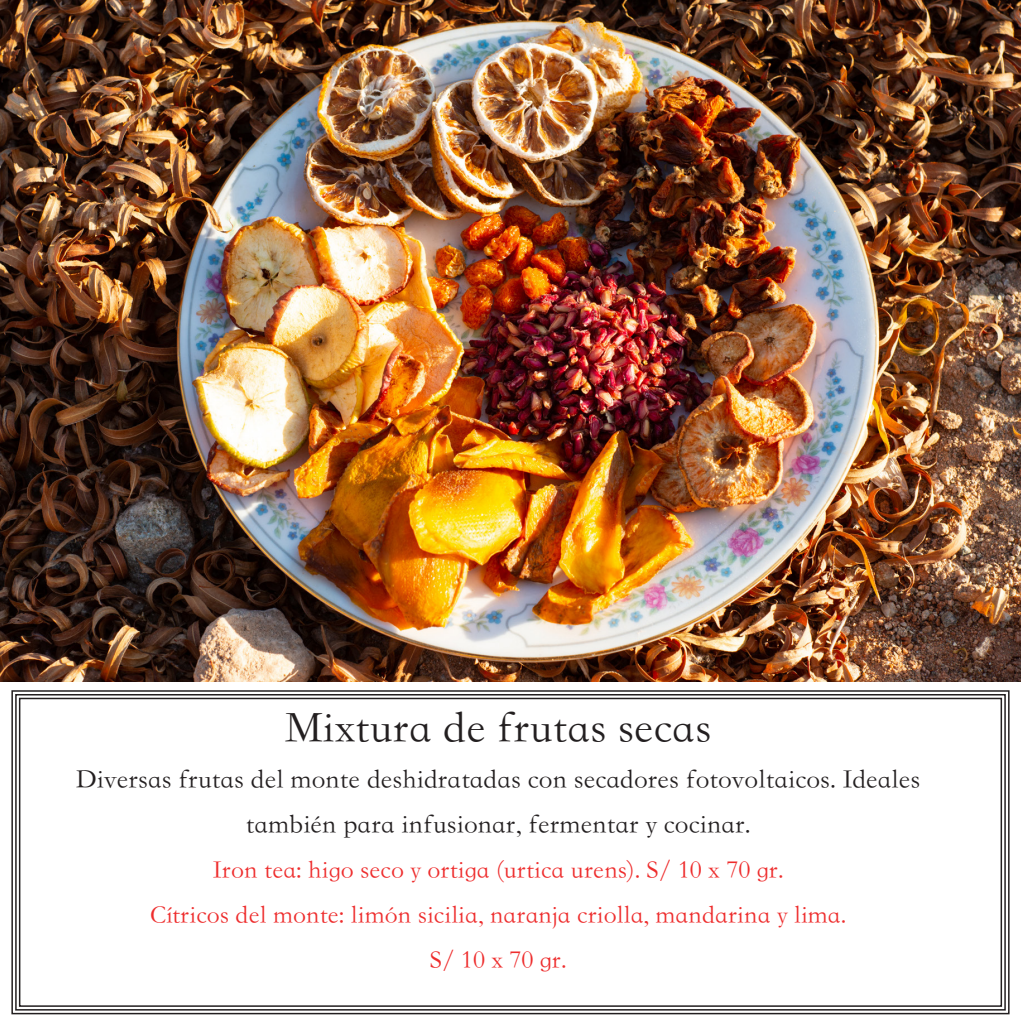
<style>
.page{position:relative;width:1021px;height:1021px;background:#fff}
.page>*{position:absolute;margin:0;border:0;box-sizing:border-box;transform-origin:0 0}
.t1{font:45px "ST Song";color:#231f20}
.t2{font:27px/45px "ST Song";color:#231f20;text-align:center}
.t3{font:25.5px "ST Song";color:#ee2d2d}
</style>
<div class="page">
<svg style="left:11px;top:690px;width:999px;height:325px"></svg>
<div style="left:15px;top:694px;width:990px;height:316px;border:2px solid #231f20"></div>
<div style="left:19px;top:697px;width:983px;height:309px;border:2px solid #231f20"></div>
<img style="left:0;top:0;width:1020px;height:681px">
<p class="t1" style="left:285px;top:701px;width:428px">Mixtura de frutas secas</p>
<p class="t2" style="left:76px;top:756px;width:845px">Diversas frutas del monte deshidratadas con secadores fotovoltaicos. Ideales también para infusionar, fermentar y cocinar.</p>
<p class="t3" style="left:213px;top:854px;width:572px">Iron tea: higo seco y ortiga (urtica urens). S/ 10 x 70 gr.</p>
<p class="t3" style="left:150px;top:899px;width:697px">Cítricos del monte: limón sicilia, naranja criolla, mandarina y lima.</p>
<p class="t3" style="left:430px;top:944px;width:138px">S/ 10 x 70 gr.</p>
</div>
